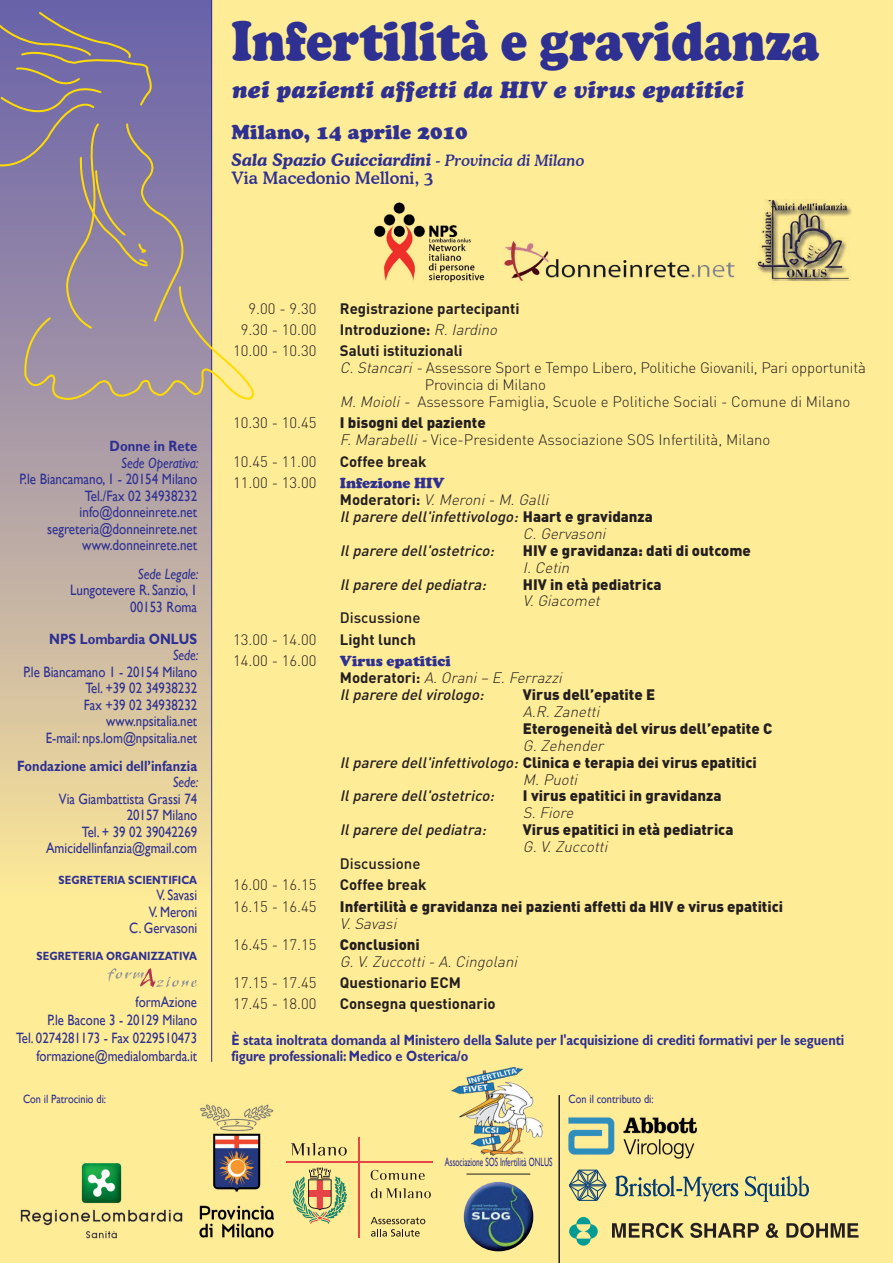
<style>
.page{position:relative;width:893px;height:1263px;background:#fff}
.page>*{position:absolute;margin:0;border:0;box-sizing:border-box;transform-origin:0 0}
.t1{font:900 57.15px "Cooper";color:#2e3092;scale:.87 1}
.t2{font:italic 23.4px "Cooper Black Std";color:#2e3092}
.t3{font:19.95px "Cooper Black Std";color:#2e3092}
.t4{font:italic 700 16.95px/18.3px "Cooper BT";color:#2e3092}
.t5{font:300 15px/17px "DIN";color:#231f20}
.t6{font:15px/16.5px "Gill Sans";color:#2e3092;text-align:right;scale:.86 1}
.t7{font:900 15px "DIN";color:#231f20}
.t8{font:italic 500 15px/17px "DIN";color:#231f20}
.t9{font:15px/16.5px "Gill Sans";color:#2e3092;text-align:right;scale:.87 1}
.t10{font:italic 300 15px "DIN";color:#231f20}
.t11{font:700 15px "DIN";color:#231f20}
.t12{font:700 15px/16.5px "Gill Sans";color:#2e3092;scale:.85 1}
.t13{font:700 15px "Gill Sans";color:#2e3092;scale:.86 1}
.t14{font:900 15px "Cooper";color:#2e3092}
.t15{font:italic 15px "Gill Sans";color:#2e3092;scale:.87 1}
.t16{font:500 15px "DIN";color:#231f20}
.t17{font:700 15px "Gill Sans";color:#2e3092;scale:.87 1}
.t18{font:italic 15px "Gill Sans";color:#2e3092;scale:.86 1}
.t19{font:700 12px "Gill Sans";color:#2e3092;scale:.86 1}
.t20{font:12px "Gill Sans";color:#2e3092;scale:.86 1}
.t21{font:12px "Gill Sans";color:#2e3092;scale:.61 1}
.s1{font-weight:500;font-size:15.6px}
.s2{font-weight:500;font-style:normal}
.s3{font-weight:300;font-style:italic}
.s4{font-style:italic}
.s5{font-weight:900}
.s6{font-weight:700;font-style:normal}
.s7{font-weight:900;font-style:normal}
.s8{font-weight:300}
.s9{font-weight:500;font-style:italic}
</style>
<div class="page">
<div style="left:198px;top:0;width:695px;height:1263px;background:#ffec96"></div>
<img style="left:504px;top:241px;width:231px;height:40px">
<img style="left:374px;top:202px;width:111px;height:81px">
<div style="left:0;top:736px;width:212px;height:527px;background:#ffec96"></div>
<svg style="left:0;top:0;width:211px;height:854px;background:#c9b7a1"></svg>
<svg style="left:107px;top:968px;width:91px;height:19px"></svg>
<img style="left:20px;top:1163px;width:163px;height:76px">
<svg style="left:569px;top:1217px;width:29px;height:28px"></svg>
<svg style="left:612px;top:1223px;width:72px;height:15px"></svg>
<svg style="left:690px;top:1223px;width:69px;height:15px"></svg>
<svg style="left:766px;top:1223px;width:13px;height:15px"></svg>
<svg style="left:786px;top:1223px;width:72px;height:15px"></svg>
<img style="left:568px;top:1117px;width:129px;height:42px">
<img style="left:199px;top:1104px;width:75px;height:134px">
<hr style="left:558px;top:1095px;width:2px;height:168px;background:#231f20">
<hr style="left:466px;top:1174px;width:64px;height:1px;background:#231f20">
<img style="left:464px;top:1182px;width:69px;height:69px;border-radius:50%">
<hr style="left:211px;top:0;width:1px;height:1062px;background:#2e3092">
<svg style="left:0;top:12px;width:254px;height:388px"></svg>
<svg style="left:569px;top:1170px;width:38px;height:31px"></svg>
<svg style="left:615px;top:1175px;width:194px;height:27px"></svg>
<hr style="left:358px;top:1137px;width:1px;height:100px;background:#e64447">
<hr style="left:286px;top:1161px;width:147px;height:1px;background:#e64447">
<svg style="left:371px;top:1188px;width:60px;height:10px"></svg>
<svg style="left:371px;top:1170px;width:54px;height:10px"></svg>
<svg style="left:291px;top:1143px;width:56px;height:12px"></svg>
<svg style="left:293px;top:1167px;width:54px;height:57px"></svg>
<svg style="left:371px;top:1217px;width:54px;height:19px"></svg>
<img style="left:451px;top:1067px;width:92px;height:89px">
<img style="left:756px;top:200px;width:96px;height:81px">
<h1 class="t1" style="left:231px;top:7px;width:678px">Infertilità e gravidanza</h1>
<h2 class="t2" style="left:232px;top:82px;width:513px">nei pazienti affetti da HIV e virus epatitici</h2>
<h3 class="t3" style="left:232px;top:125px;width:238px">Milano, 14 aprile 2010</h3>
<p class="t4" style="left:232px;top:151px;width:354px">Sala Spazio Guicciardini <span class="s1">- Provincia di Milano<br></span><span class="s2">Via Macedonio Melloni, 3</span></p>
<p class="t17" style="left:110px;top:440px;width:102px">Donne in Rete</p>
<p class="t15" style="left:121px;top:457px;width:91px">Sede Operativa:</p>
<p class="t9" style="left:20px;top:471px;width:206px">P.le Biancamano, 1 - 20154 Milano<br>Tel./Fax 02 34938232 info@donneinrete.net segreteria@donneinrete.net www.donneinrete.net</p>
<p class="t15" style="left:138px;top:568px;width:71px">Sede Legale:</p>
<p class="t9" style="left:70px;top:582px;width:148px">Lungotevere R. Sanzio, 1<br>00153 Roma</p>
<p class="t13" style="left:49px;top:633px;width:174px">NPS Lombardia ONLUS</p>
<p class="t18" style="left:173px;top:649px;width:31px">Sede:</p>
<p class="t6" style="left:23px;top:663px;width:204px">P.le Biancamano 1 - 20154 Milano<br>Tel. +39 02 34938232<br>Fax +39 02 34938232 www.npsitalia.net<br>E-mail: nps.lom@npsitalia.net</p>
<p class="t13" style="left:17px;top:760px;width:211px">Fondazione amici dell’infanzia</p>
<p class="t18" style="left:173px;top:776px;width:31px">Sede:</p>
<p class="t6" style="left:46px;top:790px;width:177px">Via Giambattista Grassi 74<br>20157 Milano<br>Tel. + 39 02 39042269<br>Amicidellinfanzia@gmail.com</p>
<p class="t19" style="left:59px;top:875px;width:163px">SEGRETERIA SCIENTIFICA</p>
<p class="t6" style="left:129px;top:887px;width:81px">V. Savasi<br>V. Meroni<br>C. Gervasoni</p>
<p class="t19" style="left:37px;top:952px;width:188px">SEGRETERIA ORGANIZZATIVA</p>
<p class="t6" style="left:16px;top:993px;width:212px;line-height:18px">formAzione<br>P.le Bacone 3 - 20129 Milano<br>Tel. 0274281173 - Fax 0229510473 formazione@medialombarda.it</p>
<p class="t5" style="left:248px;top:300px;width:70px">9.00 - 9.30</p>
<p class="t11" style="left:340px;top:300px;width:181px">Registrazione partecipanti</p>
<p class="t5" style="left:241px;top:321px;width:77px">9.30 - 10.00</p>
<p class="t11" style="left:340px;top:321px;width:162px">Introduzione: <span class="s3">R.Iardino</span></p>
<p class="t5" style="left:233px;top:343px;width:85px">10.00 - 10.30</p>
<p class="t11" style="left:340px;top:342px;width:124px">Saluti istituzionali</p>
<p class="t5" style="left:340px;top:360px;width:528px"><span class="s4">C.Stancari-</span>Assessore Sport e Tempo Libero, Politiche Giovanili, Pari opportunità</p>
<p class="t5" style="left:425px;top:377px;width:123px">Provincia di Milano</p>
<p class="t5" style="left:340px;top:394px;width:512px"><span class="s4">M.Moioli-</span> Assessore Famiglia, Scuole e Politiche Sociali - Comune di Milano</p>
<p class="t5" style="left:233px;top:415px;width:85px">10.30 - 10.45</p>
<p class="t5" style="left:340px;top:415px;width:432px"><span class="s5">I bisogni del paziente<br></span><span class="s4">F.Marabelli-</span>Vice-Presidente Associazione SOS Infertilità, Milano</p>
<p class="t5" style="left:233px;top:453px;width:85px">10.45 - 11.00</p>
<p class="t11" style="left:340px;top:453px;width:88px">Coffee break</p>
<p class="t5" style="left:233px;top:474px;width:85px">11.00 - 13.00</p>
<p class="t14" style="left:340px;top:474px;width:106px">Infezione HIV</p>
<p class="t10" style="left:340px;top:491px;width:213px"><span class="s6">Moderatori:</span> V.Meroni-M.Galli</p>
<p class="t8" style="left:340px;top:508px;width:315px">Il parere dell'infettivologo: <span class="s7">H a a rt e g rav i d a n z a</span></p>
<p class="t10" style="left:523px;top:525px;width:87px">C. Gervasoni</p>
<p class="t8" style="left:340px;top:542px;width:159px">Il parere dell'ostetrico:</p>
<p class="t7" style="left:523px;top:542px;width:229px">HIV e gravidanza: dati di outcome</p>
<p class="t10" style="left:523px;top:559px;width:51px">I. Cetin</p>
<p class="t8" style="left:340px;top:576px;width:151px">Il parere del pediatra:</p>
<p class="t7" style="left:523px;top:575px;width:140px">HIV in età pediatrica</p>
<p class="t10" style="left:523px;top:592px;width:81px">V. Giacomet</p>
<p class="t16" style="left:340px;top:609px;width:82px">Discussione</p>
<p class="t5" style="left:233px;top:631px;width:85px">13.00 - 14.00</p>
<p class="t11" style="left:340px;top:631px;width:78px">Light lunch</p>
<p class="t5" style="left:233px;top:652px;width:85px">14.00 - 16.00</p>
<p class="t14" style="left:340px;top:652px;width:112px">Virus epatitici</p>
<p class="t8" style="left:340px;top:669px;width:227px"><span class="s6">Moderatori:</span> <span class="s8">A.Orani–E.Ferrazzi<br></span>Il parere del virologo:</p>
<p class="t7" style="left:523px;top:686px;width:134px">Virus dell’epatite E</p>
<p class="t10" style="left:523px;top:703px;width:81px">A.R. Zanetti</p>
<p class="t7" style="left:523px;top:720px;width:251px">Eterogeneità del virus dell’epatite C</p>
<p class="t10" style="left:523px;top:737px;width:85px">G. Zehender</p>
<p class="t7" style="left:340px;top:753px;width:419px"><span class="s9">Ilpareredell'infettivologo:</span> Clinica e terapia dei virus epatitici</p>
<p class="t10" style="left:523px;top:770px;width:59px">M. Puoti</p>
<p class="t8" style="left:340px;top:788px;width:159px">Il parere dell'ostetrico:</p>
<p class="t7" style="left:523px;top:787px;width:200px">I virus epatitici in gravidanza</p>
<p class="t10" style="left:523px;top:804px;width:55px">S. Fiore</p>
<p class="t8" style="left:340px;top:822px;width:151px">Il parere del pediatra:</p>
<p class="t7" style="left:523px;top:821px;width:212px">Virus epatitici in età pediatrica</p>
<p class="t10" style="left:523px;top:838px;width:89px">G. V. Zuccotti</p>
<p class="t16" style="left:340px;top:855px;width:82px">Discussione</p>
<p class="t5" style="left:233px;top:877px;width:85px">16.00 - 16.15</p>
<p class="t11" style="left:340px;top:876px;width:88px">Coffee break</p>
<p class="t5" style="left:233px;top:898px;width:85px">16.15 - 16.45</p>
<p class="t7" style="left:340px;top:898px;width:445px">Infertilità e gravidanza nei pazienti affetti da HIV e virus epatitici</p>
<p class="t10" style="left:340px;top:915px;width:61px">V. Savasi</p>
<p class="t5" style="left:233px;top:936px;width:85px">16.45 - 17.15</p>
<p class="t7" style="left:340px;top:936px;width:82px">Conclusioni</p>
<p class="t10" style="left:340px;top:953px;width:182px">G. V. Zuccotti - A. Cingolani</p>
<p class="t5" style="left:233px;top:974px;width:85px">17.15 - 17.45</p>
<p class="t11" style="left:340px;top:974px;width:122px">Questionario ECM</p>
<p class="t5" style="left:233px;top:995px;width:85px">17.45 - 18.00</p>
<p class="t11" style="left:340px;top:995px;width:157px">Consegna questionario</p>
<p class="t12" style="left:232px;top:1033px;width:722px">È stata inoltrata domanda al Ministero della Salute per l'acquisizione di crediti formativi per le seguenti figure professionali: Medico e Osterica/o</p>
<p class="t20" style="left:23px;top:1092px;width:98px">Con il Patrocinio di:</p>
<p class="t20" style="left:568px;top:1092px;width:101px">Con il contributo di:</p>
<p class="t21" style="left:445px;top:1155px;width:178px">Associazione SOS Infertilità ONLUS</p>
</div>
